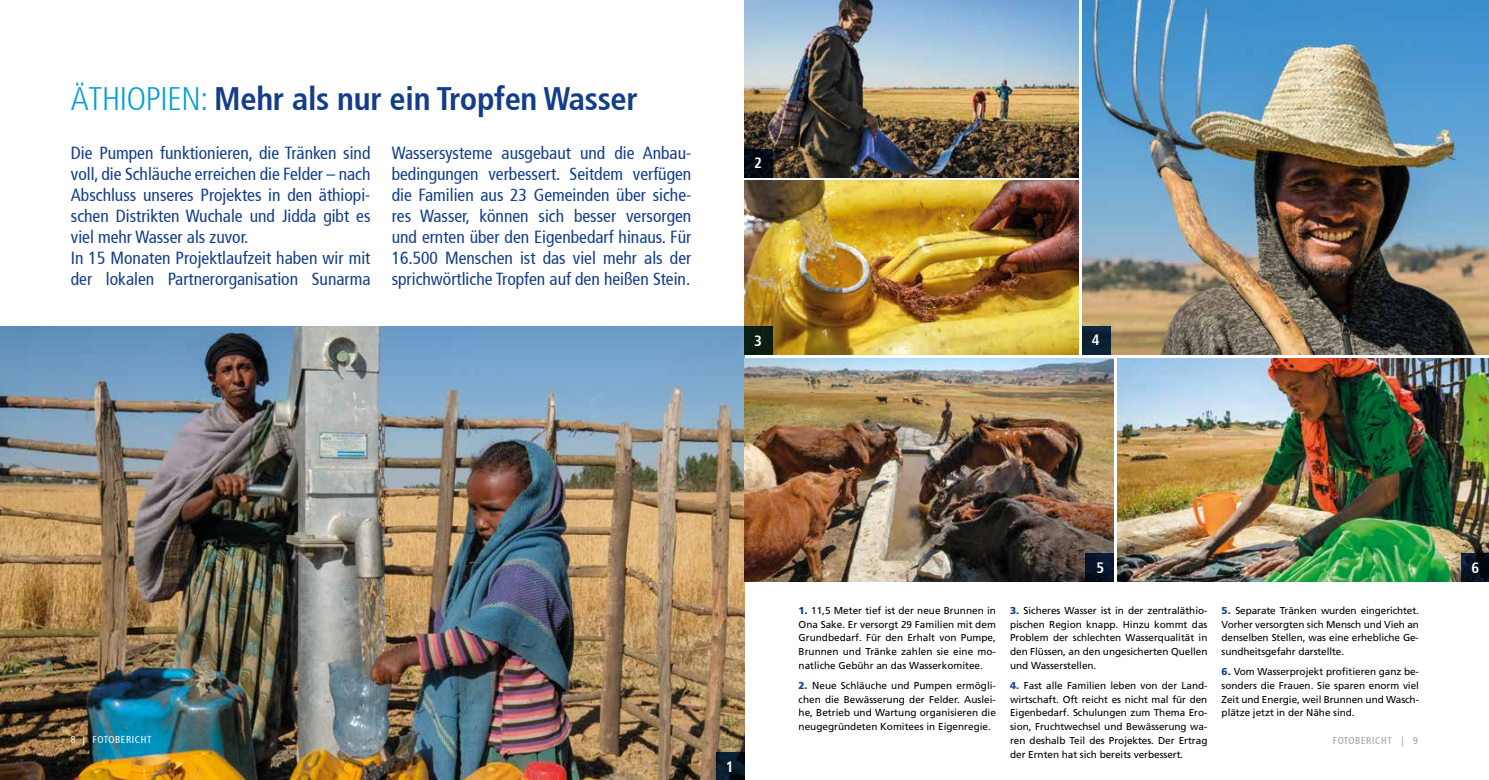
<style>
.page{position:relative;width:1489px;height:780px;background:#fff}
.page>*{position:absolute;margin:0;border:0;box-sizing:border-box;transform-origin:0 0}
.t1{font:700 condensed 32.5px "Frutiger 67";letter-spacing:-.01em;color:#123d8a}
.t2{font:condensed 17.5px/21px "Frutiger 57";color:#123d8a}
.t3{font:700 condensed 15px "Frutiger 67";color:#fff}
.t4{font:10px/13.8px "Frutiger";letter-spacing:-.005em;color:#000;text-align:justify}
.t5{font:condensed 10px "Frutiger 57";letter-spacing:.06em;color:#fff}
.t6{font:condensed 10px "Frutiger 57";letter-spacing:.06em;color:#9d9d9c}
.s1{font-family:"Frutiger 47";font-weight:300;color:#009ed4}
.s2{font-weight:900;color:#123d8a}
</style>
<div class="page">
<img style="left:0;top:326px;width:744px;height:454px">
<svg style="left:716px;top:751px;width:28px;height:29px"></svg>
<img style="left:1117px;top:358px;width:371px;height:223px">
<img style="left:1082px;top:0;width:406px;height:354px">
<img style="left:744px;top:358px;width:369px;height:223px">
<div style="left:1082px;top:326px;width:28px;height:28px;background:linear-gradient(to right,#0c2132,#0c2335)"></div>
<svg style="left:1085px;top:553px;width:28px;height:28px"></svg>
<img style="left:744px;top:0;width:334px;height:177px">
<img style="left:744px;top:181px;width:334px;height:173px">
<div style="left:744px;top:326px;width:28px;height:28px;background:#0c1e12"></div>
<svg style="left:744px;top:149px;width:28px;height:28px"></svg>
<svg style="left:1460px;top:553px;width:28px;height:28px"></svg>
<h1 class="t1" style="left:71px;top:79px;width:568px"><span class="s1">ÄTHIOPIEN:</span> Mehr als nur ein Tropfen Wasser</h1>
<p class="t2" style="left:71px;top:142px;width:301px">Die Pumpen funktionieren, die Tränken sind voll, die Schläuche erreichen die Felder – nach Abschluss unseres Projektes in den äthiopi&shy;schen Distrikten Wuchale und Jidda gibt es viel mehr Wasser als zuvor.<br>In 15 Monaten Projektlaufzeit haben wir mit der lokalen Partnerorganisation Sunarma</p>
<p class="t2" style="left:392px;top:142px;width:301px;text-align:justify">Wassersysteme ausgebaut und die Anbau&shy;bedingungen verbessert. Seitdem verfügen die Familien aus 23 Gemeinden über siche&shy;res Wasser, können sich besser versorgen und ernten über den Eigenbedarf hinaus. Für 16.500 Menschen ist das viel mehr als der sprichwörtliche Tropfen auf den heißen Stein.</p>
<h3 class="t3" style="left:754px;top:154px;width:9px">2</h3>
<h3 class="t3" style="left:754px;top:331px;width:9px">3</h3>
<h3 class="t3" style="left:1091px;top:331px;width:9px">4</h3>
<h3 class="t3" style="left:1096px;top:558px;width:9px">5</h3>
<p class="t4" style="left:798px;top:603px;width:199px"><span class="s2">1.</span> 11,5 Meter tief ist der neue Brunnen in Ona Sake. Er versorgt 29 Familien mit dem Grundbedarf. Für den Erhalt von Pumpe, Brunnen und Tränke zahlen sie eine mo&shy;natliche Gebühr an das Wasserkomitee.</p>
<p class="t4" style="left:798px;top:678px;width:199px"><span class="s2">2.</span> Neue Schläuche und Pumpen ermögli&shy;chen die Bewässerung der Felder. Auslei&shy;he, Betrieb und Wartung organisieren die neugegründeten Komitees in Eigenregie.</p>
<p class="t4" style="left:1010px;top:603px;width:199px"><span class="s2">3.</span> Sicheres Wasser ist in der zentraläthio&shy;pischen Region knapp. Hinzu kommt das Problem der schlechten Wasserqualität in den Flüssen, an den ungesicherten Quellen und Wasserstellen.</p>
<p class="t4" style="left:1010px;top:678px;width:199px"><span class="s2">4.</span> Fast alle Familien leben von der Land&shy;wirtschaft. Oft reicht es nicht mal für den Eigenbedarf. Schulungen zum Thema Ero&shy;sion, Fruchtwechsel und Bewässerung wa&shy;ren deshalb Teil des Projektes. Der Ertrag der Ernten hat sich bereits verbessert.</p>
<p class="t4" style="left:1221px;top:603px;width:199px"><span class="s2">5.</span> Separate Tränken wurden eingerichtet.<br>Vorher versorgten sich Mensch und Vieh an denselben Stellen, was eine erhebliche Ge&shy;sundheitsgefahr darstellte.</p>
<p class="t4" style="left:1221px;top:664px;width:199px"><span class="s2">6.</span> Vom Wasserprojekt profitieren ganz be&shy;sonders die Frauen. Sie sparen enorm viel Zeit und Energie, weil Brunnen und Wasch&shy;plätze jetzt in der Nähe sind.</p>
<p class="t5" style="left:71px;top:734px;width:82px">8 | FOTOBERICHT</p>
<p class="t6" style="left:1332px;top:735px;width:87px">FOTOBERICHT | 9</p>
<h3 class="t3" style="left:725px;top:758px;width:9px">1</h3>
<h3 class="t3" style="left:1471px;top:559px;width:9px">6</h3>
</div>
